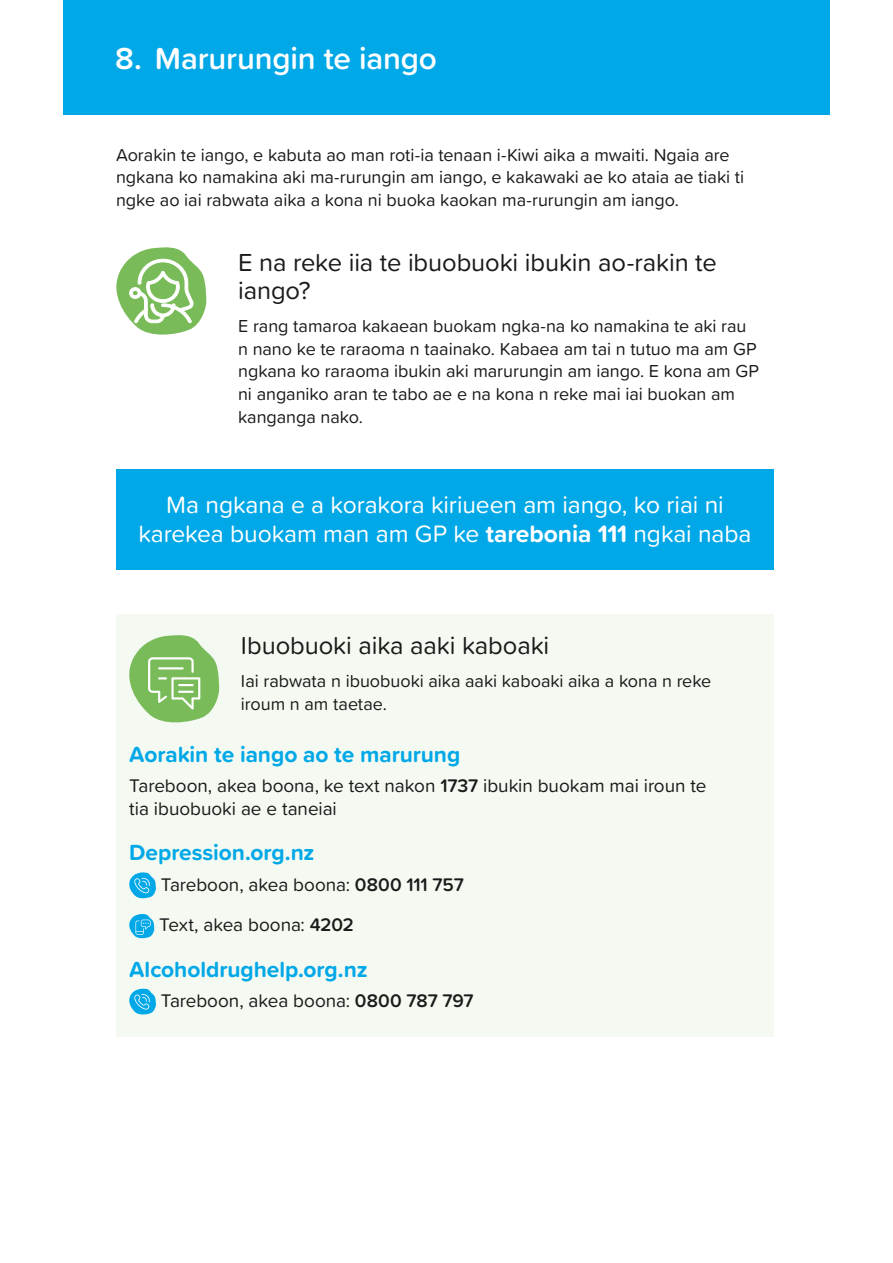
<style>
.page{position:relative;width:893px;height:1263px;background:#fff}
.page>*{position:absolute;margin:0;border:0;box-sizing:border-box;transform-origin:0 0}
.t1{font:600 31.5px "Proxima Soft";letter-spacing:-.005em;color:#fff}
.t2{font:25.5px/28.5px "Proxima Soft";letter-spacing:-.005em;color:#1a1a1a}
.White_Pullout{font:24.6px/29.4px "Proxima Soft";letter-spacing:-.005em;color:#fff;text-align:center}
.H3_Blue_24{font:700 22.65px "Proxima Soft";letter-spacing:-.005em;color:#00a8e7}
.Para{font:18.9px/22.6px "Proxima Soft";letter-spacing:-.005em;color:#1a1a1a}
.Para-2{font:18px/22.5px "Proxima Soft";letter-spacing:-.005em;color:#1a1a1a}
.s1{font-weight:700}
.s2{font-weight:600}
</style>
<div class="page">
<div style="left:116px;top:614px;width:658px;height:423px;background:#f4faf2"></div>
<svg style="left:116px;top:247px;width:90px;height:88px"></svg>
<svg style="left:129px;top:635px;width:90px;height:88px"></svg>
<hr style="left:158px;top:667px;width:26px;height:2px;background:#fff">
<div style="left:63px;top:0;width:766px;height:115px;background:#00a8e7"></div>
<div style="left:116px;top:469px;width:658px;height:100px;background:#00a8e7"></div>
<svg style="left:129px;top:872px;width:27px;height:27px"></svg>
<svg style="left:129px;top:914px;width:25px;height:25px"></svg>
<svg style="left:129px;top:988px;width:27px;height:27px"></svg>
<h2 class="t1" style="left:115px;top:34px;width:323px">8. Marurungin te iango</h2>
<p class="Para-2" style="left:116px;top:143px;width:630px">Aorakin te iango, e kabuta ao man roti-ia tenaan i-Kiwi aika a mwaiti. Ngaia are ngkana ko namakina aki ma-rurungin am iango, e kakawaki ae ko ataia ae tiaki ti ngke ao iai rabwata aika a kona ni buoka kaokan ma-rurungin am iango.</p>
<h3 class="t2" style="left:238px;top:247px;width:480px">E na reke iia te ibuobuoki ibukin ao-rakin te iango?</h3>
<p class="Para-2" style="left:238px;top:314px;width:522px">E rang tamaroa kakaean buokam ngka-na ko namakina te aki rau n nano ke te raraoma n taainako. Kabaea am tai n tutuo ma am GP ngkana ko raraoma ibukin aki marurungin am iango. E kona am GP ni anganiko aran te tabo ae e na kona n reke mai iai buokan am kanganga nako.</p>
<p class="White_Pullout" style="left:138px;top:489px;width:614px">Ma ngkana e a korakora kiriueen am iango, ko riai ni karekea buokam man am GP ke <span class="s1">tarebonia 111</span> ngkai naba</p>
<h3 class="t2" style="left:241px;top:630px;width:310px">Ibuobuoki aika aaki kaboaki</h3>
<p class="Para-2" style="left:241px;top:669px;width:472px">Iai rabwata n ibuobuoki aika aaki kaboaki aika a kona n reke iroum n am taetae.</p>
<h3 class="H3_Blue_24" style="left:129px;top:737px;width:333px">Aorakin te iango ao te marurung</h3>
<p class="Para" style="left:129px;top:774px;width:579px">Tareboon, akea boona, ke text nakon <span class="s2">1737</span> ibukin buokam mai iroun te tia ibuobuoki ae e taneiai</p>
<h3 class="H3_Blue_24" style="left:129px;top:836px;width:187px">Depression.org.nz</h3>
<p class="Para" style="left:161px;top:872px;width:304px">Tareboon, akea boona: <span class="s2">0800 111 757</span></p>
<p class="Para" style="left:159px;top:913px;width:196px">Text, akea boona: <span class="s2">4202</span></p>
<h3 class="H3_Blue_24" style="left:129px;top:952px;width:240px">Alcoholdrughelp.org.nz</h3>
<p class="Para" style="left:161px;top:988px;width:314px">Tareboon, akea boona: <span class="s2">0800 787 797</span></p>
</div>
